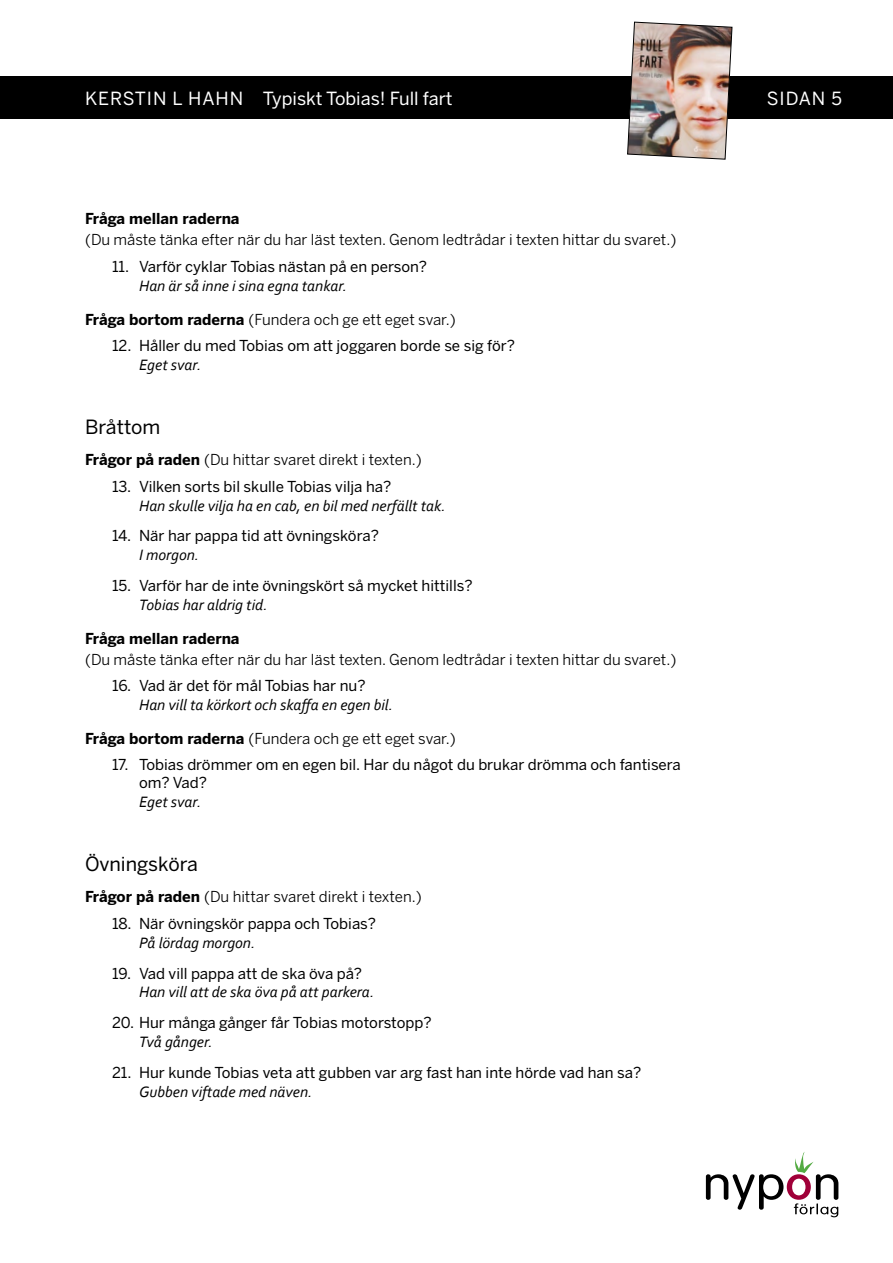
<style>
.page{position:relative;width:893px;height:1263px;background:#fff}
.page>*{position:absolute;margin:0;border:0;box-sizing:border-box;transform-origin:0 0}
.t1{font:19.5px "Benton Sans";color:#000}
.t2{font:18px "Benton Sans";color:#fff}
.t3{font:italic 15.75px "Corbel";color:#000}
.t4{font:15px/18px "Benton Sans";color:#000}
.t5{font:15px "Benton Sans";color:#000}
.t6{font:700 15px "Benton Sans";color:#000}
.s1{font-weight:700}
</style>
<div class="page">
<svg style="left:706px;top:1152px;width:132px;height:65px"></svg>
<div style="left:0;top:77px;width:893px;height:42px;background:#000"></div>
<img style="left:627px;top:21px;width:106px;height:139px">
<p class="t2" style="left:85px;top:87px;width:369px">KERSTIN L HAHN Typiskt Tobias! Full fart</p>
<p class="t2" style="left:767px;top:87px;width:77px">SIDAN 5</p>
<p class="t6" style="left:85px;top:210px;width:156px">Fråga mellan raderna</p>
<p class="t5" style="left:85px;top:231px;width:593px">(Du måste tänka efter när du har läst texten. Genom ledtrådar i texten hittar du svaret.)</p>
<p class="t4" style="left:112px;top:258px;width:317px">11. Varför cyklar Tobias nästan på en person?</p>
<p class="t3" style="left:139px;top:276px;width:210px">Han är så inne i sina egna tankar.</p>
<p class="t5" style="left:85px;top:310px;width:372px"><span class="s1">Fråga bortom raderna</span> (Fundera och ge ett eget svar.)</p>
<p class="t4" style="left:112px;top:337px;width:405px">12. Håller du med Tobias om att joggaren borde se sig för?</p>
<p class="t3" style="left:139px;top:355px;width:64px">Eget svar.</p>
<h1 class="t1" style="left:85px;top:415px;width:77px">Bråttom</h1>
<p class="t5" style="left:85px;top:451px;width:338px"><span class="s1">Frågor på raden</span> (Du hittar svaret direkt i texten.)</p>
<p class="t4" style="left:112px;top:477px;width:281px">13. Vilken sorts bil skulle Tobias vilja ha?</p>
<p class="t3" style="left:139px;top:496px;width:308px">Han skulle vilja ha en cab, en bil med nerfällt tak.</p>
<p class="t4" style="left:112px;top:527px;width:268px">14. När har pappa tid att övningsköra?</p>
<p class="t3" style="left:139px;top:545px;width:62px">I morgon.</p>
<p class="t4" style="left:112px;top:577px;width:362px">15. Varför har de inte övningskört så mycket hittills?</p>
<p class="t3" style="left:139px;top:595px;width:130px">Tobias har aldrig tid.</p>
<p class="t6" style="left:85px;top:629px;width:156px">Fråga mellan raderna</p>
<p class="t5" style="left:85px;top:650px;width:593px">(Du måste tänka efter när du har läst texten. Genom ledtrådar i texten hittar du svaret.)</p>
<p class="t4" style="left:112px;top:677px;width:255px">16. Vad är det för mål Tobias har nu?</p>
<p class="t3" style="left:139px;top:695px;width:255px">Han vill ta körkort och skaffa en egen bil.</p>
<p class="t5" style="left:85px;top:729px;width:372px"><span class="s1">Fråga bortom raderna</span> (Fundera och ge ett eget svar.)</p>
<p class="t4" style="left:139px;top:756px;width:543px;text-indent:-27px">17. Tobias drömmer om en egen bil. Har du något du brukar drömma och fantisera om? Vad?</p>
<p class="t3" style="left:139px;top:792px;width:64px">Eget svar.</p>
<h1 class="t1" style="left:85px;top:852px;width:114px">Övningsköra</h1>
<p class="t5" style="left:85px;top:888px;width:338px"><span class="s1">Frågor på raden</span> (Du hittar svaret direkt i texten.)</p>
<p class="t4" style="left:112px;top:914px;width:266px">18. När övningskör pappa och Tobias?</p>
<p class="t3" style="left:139px;top:933px;width:118px">På lördag morgon.</p>
<p class="t4" style="left:112px;top:964px;width:252px">19. Vad vill pappa att de ska öva på?</p>
<p class="t3" style="left:139px;top:982px;width:237px">Han vill att de ska öva på att parkera.</p>
<p class="t4" style="left:112px;top:1014px;width:321px">20. Hur många gånger får Tobias motorstopp?</p>
<p class="t3" style="left:139px;top:1032px;width:75px">Två gånger.</p>
<p class="t4" style="left:112px;top:1063px;width:531px">21. Hur kunde Tobias veta att gubben var arg fast han inte hörde vad han sa?</p>
<p class="t3" style="left:139px;top:1082px;width:175px">Gubben viftade med näven.</p>
</div>
